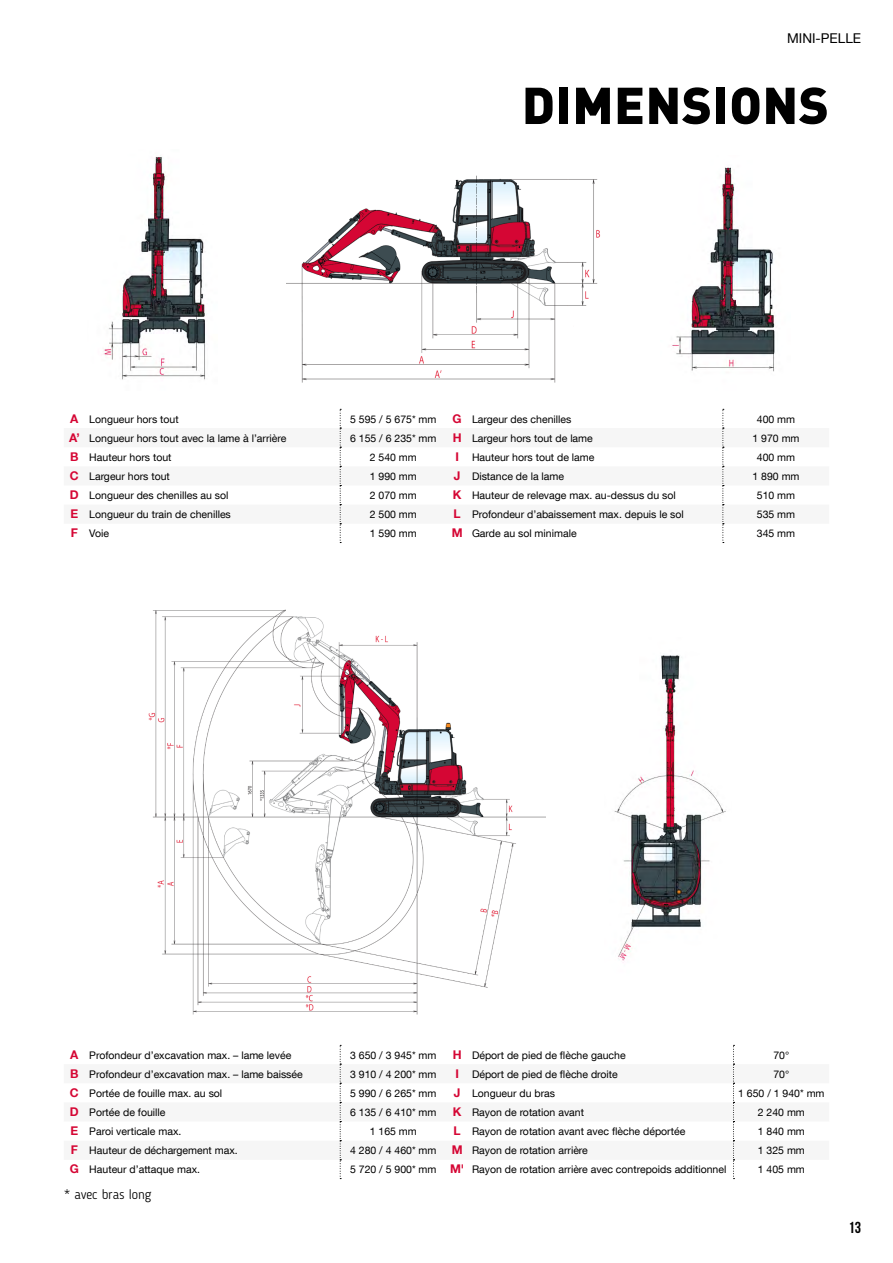
<style>
.page{position:relative;width:893px;height:1263px;background:#fff}
.page>*{position:absolute;margin:0;border:0;box-sizing:border-box;transform-origin:0 0}
.t1{font:900 51px "DINOT";letter-spacing:.01em;color:#000}
.t2{font:15.9px "Bebas Neue";color:#000}
.t3{font:300 13.5px "Blogger Sans";color:#000}
.t4{font:13.5px "Helvetica Neue LT Com";color:#000}
.t5{font:10.5px "Helvetica Neue LT Com";color:#000}
.s1{font-weight:700;font-size:12px;color:#d50634}
</style>
<div class="page">
<img style="left:148px;top:609px;width:398px;height:406px">
<svg style="left:340px;top:409px;width:1px;height:134px"></svg>
<svg style="left:722px;top:409px;width:2px;height:134px"></svg>
<svg style="left:733px;top:1045px;width:1px;height:134px"></svg>
<svg style="left:340px;top:1045px;width:1px;height:134px"></svg>
<img style="left:286px;top:175px;width:315px;height:208px">
<img style="left:672px;top:167px;width:103px;height:205px">
<img style="left:103px;top:156px;width:102px;height:224px">
<img style="left:614px;top:655px;width:112px;height:308px">
<p class="t4" style="left:787px;top:29px;width:76px">MINI-PELLE</p>
<h1 class="t1" style="left:522px;top:71px;width:309px">DIMENSIONS</h1>
<p class="t5" style="left:70px;top:412px;width:110px"><span class="s1">A</span> Longueur hors tout</p>
<p class="t5" style="left:350px;top:412px;width:88px">5 595 / 5 675* mm</p>
<p class="t5" style="left:453px;top:412px;width:120px"><span class="s1">G</span> Largeur des chenilles</p>
<p class="t5" style="left:757px;top:412px;width:40px">400 mm</p>
<p class="t5" style="left:69px;top:431px;width:219px"><span class="s1">A’</span> Longueur hors tout avec la lame à l’arrière</p>
<p class="t5" style="left:350px;top:431px;width:88px">6 155 / 6 235* mm</p>
<p class="t5" style="left:453px;top:431px;width:142px"><span class="s1">H</span> Largeur hors tout de lame</p>
<p class="t5" style="left:752px;top:431px;width:49px">1 970 mm</p>
<p class="t5" style="left:70px;top:451px;width:103px"><span class="s1">B</span> Hauteur hors tout</p>
<p class="t5" style="left:370px;top:451px;width:49px">2 540 mm</p>
<p class="t5" style="left:455px;top:451px;width:141px"><span class="s1">I</span> Hauteur hors tout de lame</p>
<p class="t5" style="left:757px;top:451px;width:40px">400 mm</p>
<p class="t5" style="left:70px;top:470px;width:101px"><span class="s1">C</span> Largeur hors tout</p>
<p class="t5" style="left:370px;top:470px;width:49px">1 990 mm</p>
<p class="t5" style="left:454px;top:470px;width:112px"><span class="s1">J</span> Distance de la lame</p>
<p class="t5" style="left:752px;top:470px;width:49px">1 890 mm</p>
<p class="t5" style="left:70px;top:489px;width:160px"><span class="s1">D</span> Longueur des chenilles au sol</p>
<p class="t5" style="left:370px;top:489px;width:49px">2 070 mm</p>
<p class="t5" style="left:453px;top:489px;width:225px"><span class="s1">K</span> Hauteur de relevage max. au-dessus du sol</p>
<p class="t5" style="left:757px;top:489px;width:40px">510 mm</p>
<p class="t5" style="left:71px;top:508px;width:162px"><span class="s1">E</span> Longueur du train de chenilles</p>
<p class="t5" style="left:370px;top:508px;width:49px">2 500 mm</p>
<p class="t5" style="left:454px;top:508px;width:232px"><span class="s1">L</span> Profondeur d’abaissement max. depuis le sol</p>
<p class="t5" style="left:757px;top:508px;width:40px">535 mm</p>
<p class="t5" style="left:71px;top:527px;width:40px"><span class="s1">F</span> Voie</p>
<p class="t5" style="left:370px;top:527px;width:49px">1 590 mm</p>
<p class="t5" style="left:452px;top:527px;width:126px"><span class="s1">M</span> Garde au sol minimale</p>
<p class="t5" style="left:757px;top:527px;width:40px">345 mm</p>
<p class="t5" style="left:70px;top:1048px;width:223px"><span class="s1">A</span> Profondeur d’excavation max. – lame levée</p>
<p class="t5" style="left:350px;top:1048px;width:88px">3 650 / 3 945* mm</p>
<p class="t5" style="left:453px;top:1048px;width:174px"><span class="s1">H</span> Déport de pied de flèche gauche</p>
<p class="t5" style="left:773px;top:1048px;width:17px">70°</p>
<p class="t5" style="left:70px;top:1067px;width:234px"><span class="s1">B</span> Profondeur d’excavation max. – lame baissée</p>
<p class="t5" style="left:350px;top:1067px;width:88px">3 910 / 4 200* mm</p>
<p class="t5" style="left:455px;top:1067px;width:164px"><span class="s1">I</span> Déport de pied de flèche droite</p>
<p class="t5" style="left:773px;top:1067px;width:17px">70°</p>
<p class="t5" style="left:70px;top:1087px;width:154px"><span class="s1">C</span> Portée de fouille max. au sol</p>
<p class="t5" style="left:350px;top:1087px;width:88px">5 990 / 6 265* mm</p>
<p class="t5" style="left:454px;top:1087px;width:103px"><span class="s1">J</span> Longueur du bras</p>
<p class="t5" style="left:738px;top:1087px;width:88px">1 650 / 1 940* mm</p>
<p class="t5" style="left:70px;top:1106px;width:97px"><span class="s1">D</span> Portée de fouille</p>
<p class="t5" style="left:350px;top:1106px;width:88px">6 135 / 6 410* mm</p>
<p class="t5" style="left:453px;top:1106px;width:133px"><span class="s1">K</span> Rayon de rotation avant</p>
<p class="t5" style="left:758px;top:1106px;width:49px">2 240 mm</p>
<p class="t5" style="left:71px;top:1125px;width:112px"><span class="s1">E</span> Paroi verticale max.</p>
<p class="t5" style="left:370px;top:1125px;width:49px">1 165 mm</p>
<p class="t5" style="left:454px;top:1125px;width:233px"><span class="s1">L</span> Rayon de rotation avant avec flèche déportée</p>
<p class="t5" style="left:758px;top:1125px;width:49px">1 840 mm</p>
<p class="t5" style="left:71px;top:1144px;width:168px"><span class="s1">F</span> Hauteur de déchargement max.</p>
<p class="t5" style="left:350px;top:1144px;width:88px">4 280 / 4 460* mm</p>
<p class="t5" style="left:452px;top:1144px;width:138px"><span class="s1">M</span> Rayon de rotation arrière</p>
<p class="t5" style="left:758px;top:1144px;width:49px">1 325 mm</p>
<p class="t5" style="left:70px;top:1163px;width:132px"><span class="s1">G</span> Hauteur d’attaque max.</p>
<p class="t5" style="left:350px;top:1163px;width:378px">5 720 / 5 900* mm <span class="s1">M'</span> Rayon de rotation arrière avec contrepoids additionnel</p>
<p class="t5" style="left:758px;top:1163px;width:49px">1 405 mm</p>
<p class="t3" style="left:64px;top:1186px;width:89px">* avec bras long</p>
<h2 class="t2" style="left:848px;top:1218px;width:14px">13</h2>
</div>
